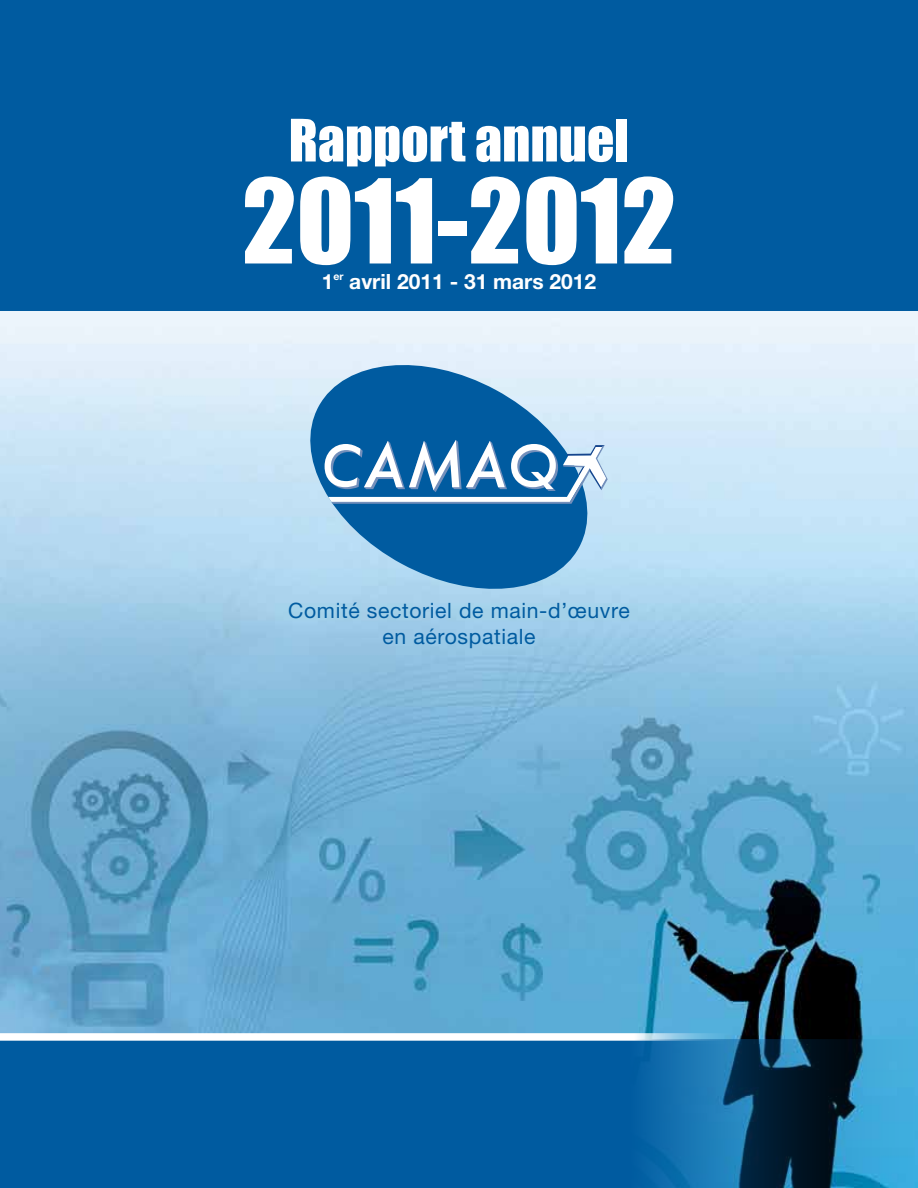
<style>
.page{position:relative;width:918px;height:1188px;background:#fff}
.page>*{position:absolute;margin:0;border:0;box-sizing:border-box;transform-origin:0 0}
.t1{font:108px "Impact";color:#fff}
.t2{font:54px "Impact";color:#fff}
.t3{font:21.15px/25.3px "Helvetica Neue";letter-spacing:.03em;color:#005ba0;text-align:center}
.t4{font:700 21px "Helvetica Neue";color:#fff}
</style>
<div class="page">
<img style="left:0;top:310px;width:918px;height:730px">
<div style="left:0;top:0;width:918px;height:310px;background:#005ba0"></div>
<svg style="left:0;top:1040px;width:918px;height:148px;background:#075d9a"></svg>
<svg style="left:293px;top:351px;width:312px;height:252px;background:#659fcb"></svg>
<svg style="left:325px;top:440px;width:283px;height:64px"></svg>
<div style="left:0;top:1033px;width:742px;height:8px;background:#fff"></div>
<h2 class="t2" style="left:289px;top:98px;width:342px">Rapport annuel</h2>
<h1 class="t1" style="left:242px;top:137px;width:435px">2011-2012</h1>
<p class="t4" style="left:322px;top:269px;width:276px">1<sup>er</sup> avril 2011 - 31 mars 2012</p>
<p class="t3" style="left:288px;top:598px;width:343px">Comité sectoriel de main-d’œuvre en aérospatiale</p>
</div>
